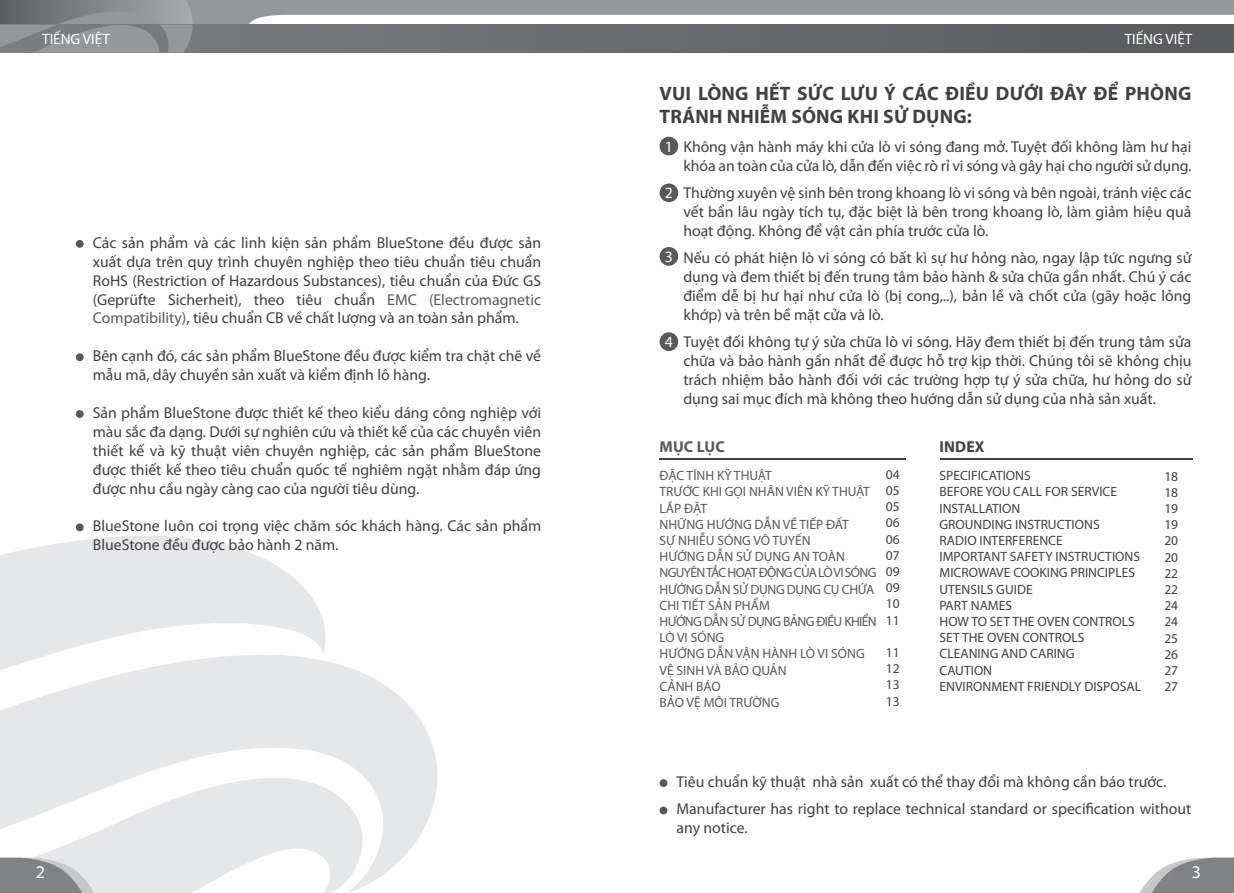
<style>
.page{position:relative;width:1234px;height:893px;background:#fff}
.page>*{position:absolute;margin:0;border:0;box-sizing:border-box;transform-origin:0 0}
.t1{font:700 19.5px/23.4px "Myriad Pro";letter-spacing:.01em;color:#414042}
.t2{font:18px "Myriad Pro";color:#fff}
.t3{font:15.75px/18.9px "Myriad Pro";color:#414042;text-align:justify}
.t4{font:700 15.75px "Myriad Pro";letter-spacing:.01em;color:#58595b}
.t5{font:700 15.75px "Myriad Pro";letter-spacing:.01em;color:#414042}
.t6{font:15.75px "Myriad Pro";color:#fff}
.t7{font:15px "Myriad Pro";color:#fff}
.t8{font:13.5px/16.2px "Myriad Pro";color:#414042;text-align:justify}
.t9{font:13.5px/16.2px "Myriad Pro";color:#58595b}
.s1{color:#58595b}
</style>
<div class="page">
<svg style="left:193px;top:0;width:1040px;height:25px;fill:#95979a"></svg>
<svg style="left:193px;top:25px;width:1040px;height:28px;background:#68696b"></svg>
<svg style="left:0;top:0;width:193px;height:53px;background:#888a8d"></svg>
<svg style="left:0;top:526px;width:438px;height:367px;fill:#e6e7e8"></svg>
<hr style="left:659px;top:458px;width:247px;height:2px;background:#414042">
<hr style="left:939px;top:458px;width:253px;height:2px;background:#414042">
<div style="left:659px;top:779px;width:8px;height:8px;background:#58595b;border-radius:50%"></div>
<div style="left:659px;top:806px;width:8px;height:8px;background:#58595b;border-radius:50%"></div>
<div style="left:76px;top:240px;width:8px;height:8px;background:#58595b;border-radius:50%"></div>
<div style="left:76px;top:353px;width:8px;height:8px;background:#58595b;border-radius:50%"></div>
<div style="left:76px;top:410px;width:8px;height:8px;background:#58595b;border-radius:50%"></div>
<div style="left:76px;top:523px;width:8px;height:8px;background:#58595b;border-radius:50%"></div>
<div style="left:659px;top:137px;width:19px;height:18px;background:#58595b;border-radius:50%"></div>
<div style="left:659px;top:183px;width:19px;height:19px;background:#58595b;border-radius:50%"></div>
<div style="left:659px;top:247px;width:19px;height:19px;background:#58595b;border-radius:50%"></div>
<div style="left:659px;top:332px;width:19px;height:19px;background:#58595b;border-radius:50%"></div>
<svg style="left:0;top:858px;width:100px;height:35px;background:#9fa1a3"></svg>
<svg style="left:1140px;top:858px;width:93px;height:35px"></svg>
<p class="t7" style="left:42px;top:29px;width:69px">TIẾNG VIỆT</p>
<p class="t7" style="left:1124px;top:29px;width:69px">TIẾNG VIỆT</p>
<p class="t3" style="left:93px;top:233px;width:450px">Các sản phẩm và các linh kiện sản phẩm BlueStone đều được sản xuất dựa trên quy trình chuyên nghiệp theo tiêu chuẩn tiêu chuẩn RoHS (Restriction of Hazardous Substances), tiêu chuẩn của Đức GS (Geprüfte Sicherheit), theo tiêu chuẩn <span class="s1">EMC (Electromagnetic Compatibility)</span>, tiêu chuẩn CB về chất lượng và an toàn sản phẩm.</p>
<p class="t3" style="left:93px;top:346px;width:449px">Bên cạnh đó, các sản phẩm BlueStone đều được kiểm tra chặt chẽ về mẫu mã, dây chuyền sản xuất và kiểm định lô hàng.</p>
<p class="t3" style="left:93px;top:403px;width:450px">Sản phẩm BlueStone được thiết kế theo kiểu dáng công nghiệp với màu sắc đa dạng. Dưới sự nghiên cứu và thiết kế của các chuyên viên thiết kế và kỹ thuật viên chuyên nghiệp, các sản phẩm BlueStone được thiết kế theo tiêu chuẩn quốc tế nghiêm ngặt nhằm đáp ứng được nhu cầu ngày càng cao của người tiêu dùng.</p>
<p class="t3" style="left:93px;top:516px;width:449px">BlueStone luôn coi trọng việc chăm sóc khách hàng. Các sản phẩm<br>BlueStone đều được bảo hành 2 năm.</p>
<p class="t1" style="left:659px;top:81px;width:533px">VUI LÒNG HẾT SỨC LƯU Ý CÁC ĐIỀU DƯỚI ĐÂY ĐỂ PHÒNG<br>TRÁNH NHIỄM SÓNG KHI SỬ DỤNG:</p>
<p class="t3" style="left:683px;top:137px;width:509px">Không vận hành máy khi cửa lò vi sóng đang mở. Tuyệt đối không làm hư hại khóa an toàn của cửa lò, dẫn đến việc rò rỉ vi sóng và gây hại cho người sử dụng.</p>
<p class="t3" style="left:683px;top:183px;width:509px">Thường xuyên vệ sinh bên trong khoang lò vi sóng và bên ngoài, tránh việc các vết bẩn lâu ngày tích tụ, đặc biệt là bên trong khoang lò, làm giảm hiệu quả hoạt động. Không để vật cản phía trước cửa lò.</p>
<p class="t3" style="left:683px;top:248px;width:509px">Nếu có phát hiện lò vi sóng có bất kì sự hư hỏng nào, ngay lập tức ngưng sử dụng và đem thiết bị đến trung tâm bảo hành &amp; sửa chữa gần nhất. Chú ý các điểm dễ bị hư hại như cửa lò (bị cong,..), bản lề và chốt cửa (gãy hoặc lỏng khớp) và trên bề mặt cửa và lò.</p>
<p class="t3" style="left:683px;top:332px;width:509px">Tuyệt đối không tự ý sửa chữa lò vi sóng. Hãy đem thiết bị đến trung tâm sửa chữa và bảo hành gần nhất để được hỗ trợ kịp thời. Chúng tôi sẽ không chịu trách nhiệm bảo hành đối với các trường hợp tự ý sửa chữa, hư hỏng do sử dụng sai mục đích mà không theo hướng dẫn sử dụng của nhà sản xuất.</p>
<p class="t6" style="left:664px;top:136px;width:10px">1</p>
<p class="t6" style="left:664px;top:183px;width:10px">2</p>
<p class="t6" style="left:664px;top:247px;width:10px">3</p>
<p class="t6" style="left:664px;top:332px;width:10px">4</p>
<p class="t4" style="left:659px;top:436px;width:67px">MỤC LỤC</p>
<p class="t9" style="left:659px;top:467px;width:218px">ĐẶC TÍNH KỸ THUẬT<br>TRƯỚC KHI GỌI NHÂN VIÊN KỸ THUẬT<br>LẮP ĐẶT<br>NHỮNG HƯỚNG DẪN VỀ TIẾP ĐẤT<br>SỰ NHIỄU SÓNG VÔ TUYẾN<br>HƯỚNG DẪN SỬ DỤNG AN TOÀN<br>NGUYÊN TẮC HOẠT ĐỘNG CỦA LÒ VI SÓNG<br>HƯỚNG DẪN SỬ DỤNG DỤNG CỤ CHỨA<br>CHI TIẾT SẢN PHẨM<br>HƯỚNG DẪN SỬ DỤNG BẢNG ĐIỀU KHIỂN<br>LÒ VI SÓNG<br>HƯỚNG DẪN VẬN HÀNH LÒ VI SÓNG<br>VỆ SINH VÀ BẢO QUẢN<br>CẢNH BÁO<br>BẢO VỆ MÔI TRƯỜNG</p>
<p class="t8" style="left:885px;top:466px;width:15px">04<br>05<br>05<br>06<br>06<br>07<br>09<br>09<br>10<br>11</p>
<p class="t8" style="left:885px;top:644px;width:15px">11<br>12<br>13<br>13</p>
<p class="t5" style="left:939px;top:436px;width:47px">INDEX</p>
<p class="t8" style="left:939px;top:467px;width:203px;text-align:left">SPECIFICATIONS<br>BEFORE YOU CALL FOR SERVICE<br>INSTALLATION<br>GROUNDING INSTRUCTIONS<br>RADIO INTERFERENCE<br>IMPORTANT SAFETY INSTRUCTIONS<br>MICROWAVE COOKING PRINCIPLES<br>UTENSILS GUIDE<br>PART NAMES<br>HOW TO SET THE OVEN CONTROLS<br>SET THE OVEN CONTROLS<br>CLEANING AND CARING<br>CAUTION<br>ENVIRONMENT FRIENDLY DISPOSAL</p>
<p class="t8" style="left:1163px;top:468px;width:15px">18<br>18<br>19<br>19<br>20<br>20<br>22<br>22<br>24<br>24<br>25<br>26<br>27<br>27</p>
<p class="t3" style="left:676px;top:768px;width:516px;line-height:27.5px">Tiêu chuẩn kỹ thuật nhà sản xuất có thể thay đổi mà không cần báo trước.<br>Manufacturer has right to replace technical standard or specification without</p>
<p class="t3" style="left:676px;top:818px;width:73px">any notice.</p>
<p class="t2" style="left:36px;top:860px;width:11px">2</p>
<p class="t2" style="left:1191px;top:860px;width:11px">3</p>
</div>
